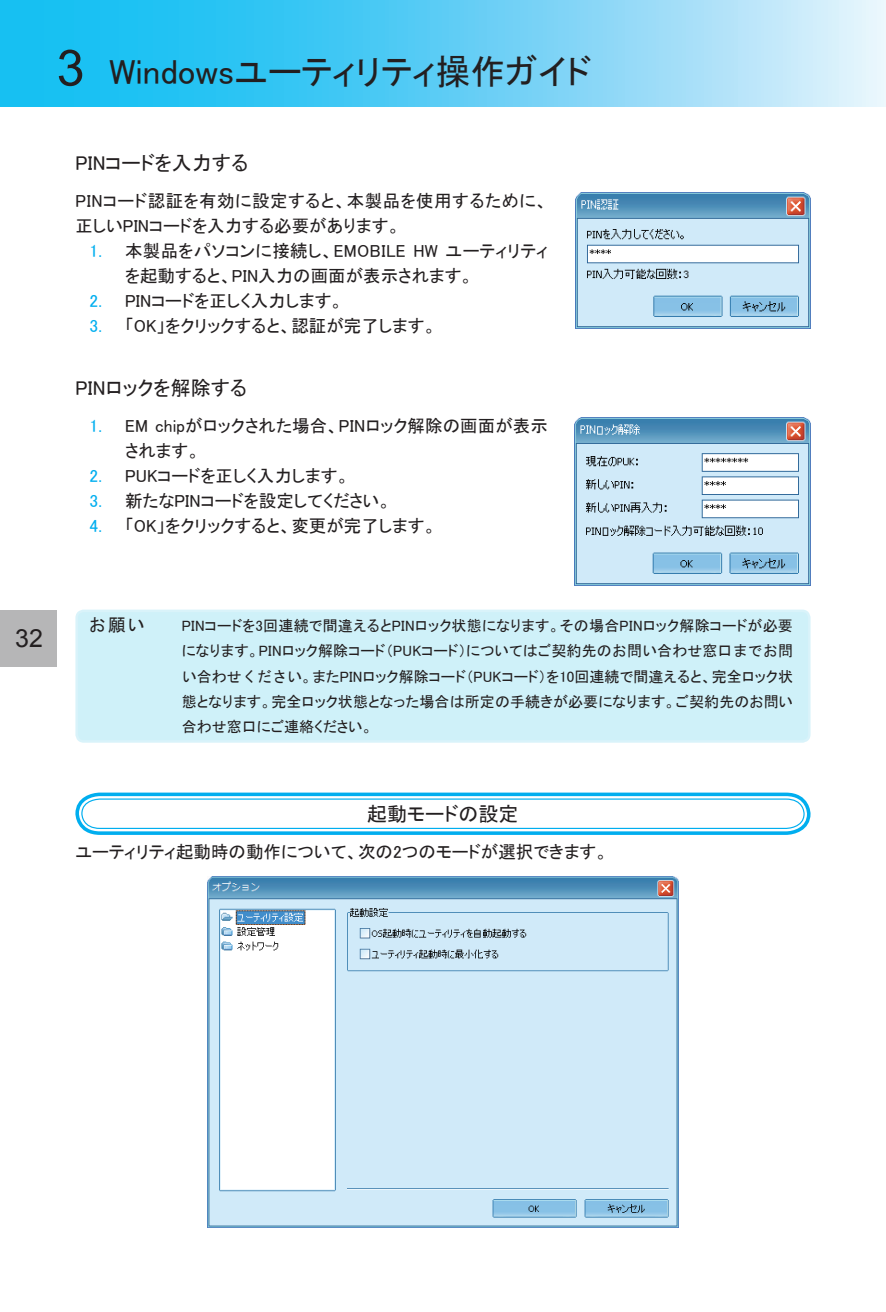
<style>
.page{position:relative;width:886px;height:1312px;background:#fff}
.page>*{position:absolute;margin:0;border:0;box-sizing:border-box;transform-origin:0 0}
.t1{font:35px "MS P Gothic";color:#231f20}
.t2{font:25px "Arial";color:#231f20}
.t3{font:20px "MS P Gothic";color:#231f20}
.t4{font:17.5px/25px "MS P Gothic";color:#231f20}
.t5{font:17.5px/25px "MS P Gothic";letter-spacing:.025em;color:#231f20}
.t6{font:17.5px/25px "MS P Gothic";color:#00aeef}
.t7{font:15px/25px "MS P Gothic";letter-spacing:.005em;color:#231f20;text-align:justify}
.s1{font-family:"Arial";font-size:50px}
.s2{font-family:"MS Gothic"}
</style>
<div class="page">
<svg style="left:0;top:0;width:886px;height:106px;background:#67d1f5"></svg>
<div style="left:0;top:609px;width:57px;height:57px;background:#b6b6b7"></div>
<img style="left:575px;top:193px;width:235px;height:135px">
<div style="left:77px;top:610px;width:732px;height:131px;background:#cff1f9;border-radius:7px"></div>
<div style="left:75px;top:609px;width:735px;height:133px;border:2px solid #54c9eb;border-radius:7px"></div>
<svg style="left:75px;top:792px;width:736px;height:43px"></svg>
<img style="left:574px;top:417px;width:236px;height:168px">
<img style="left:208px;top:876px;width:470px;height:351px">
<h1 class="t1" style="left:57px;top:53px;width:536px"><span class="s1">3</span> Windowsユーティリティ操作ガイド</h1>
<p class="t3" style="left:75px;top:153px;width:174px">PINコードを入力する</p>
<p class="t5" style="left:75px;top:188px;width:474px">PINコード認証を有効に設定すると、本製品を使用するために、正しいPINコードを入力する必要があります。</p>
<p class="t4" style="left:125px;top:238px;width:424px">本製品をパソコンに接続し、EMOBILE HW ユーティリティを起動すると、PIN入力の画面が表示されます。<br>PINコードを正しく入力します。<br>「OK」をクリックすると、認証が完了します。</p>
<p class="t6" style="left:90px;top:238px;width:14px">1.</p>
<p class="t6" style="left:90px;top:288px;width:14px">2.<br>3.</p>
<p class="t3" style="left:75px;top:378px;width:173px">PINロックを解除する</p>
<p class="t6" style="left:90px;top:413px;width:14px">1.</p>
<p class="t6" style="left:90px;top:463px;width:14px;text-align:justify">2.<br>3.<br>4.</p>
<p class="t4" style="left:125px;top:413px;width:424px">EM chipがロックされた場合、PINロック解除の画面が表示されます。<br>PUKコードを正しく入力します。<br>新たなPINコードを設定してください。<br>「OK」をクリックすると、変更が完了します。</p>
<h2 class="t2" style="left:15px;top:621px;width:14px">32</h2>
<p class="t4" style="left:89px;top:611px;width:57px">お願い</p>
<p class="t7" style="left:182px;top:613px;width:613px">PINコードを3回連続で間違えるとPINロック状態になります。その場合PINロック解除コードが必要になります。PINロック解除コード（PUKコード）についてはご契約先の<span class="s2">お問い合わせ窓口までお問い合わせください</span>。またPINロック解除コード（PUKコード）を10回連続で間違えると、完全ロック状態となります。完全ロック状態となった場合は所定の手続きが必要になります。ご契約先のお問い合わせ窓口にご連絡ください。</p>
<p class="t3" style="left:367px;top:803px;width:153px">起動モードの設定</p>
<p class="t4" style="left:75px;top:838px;width:534px">ユーティリティ起動時の動作について、次の2つのモードが選択できます。</p>
</div>
